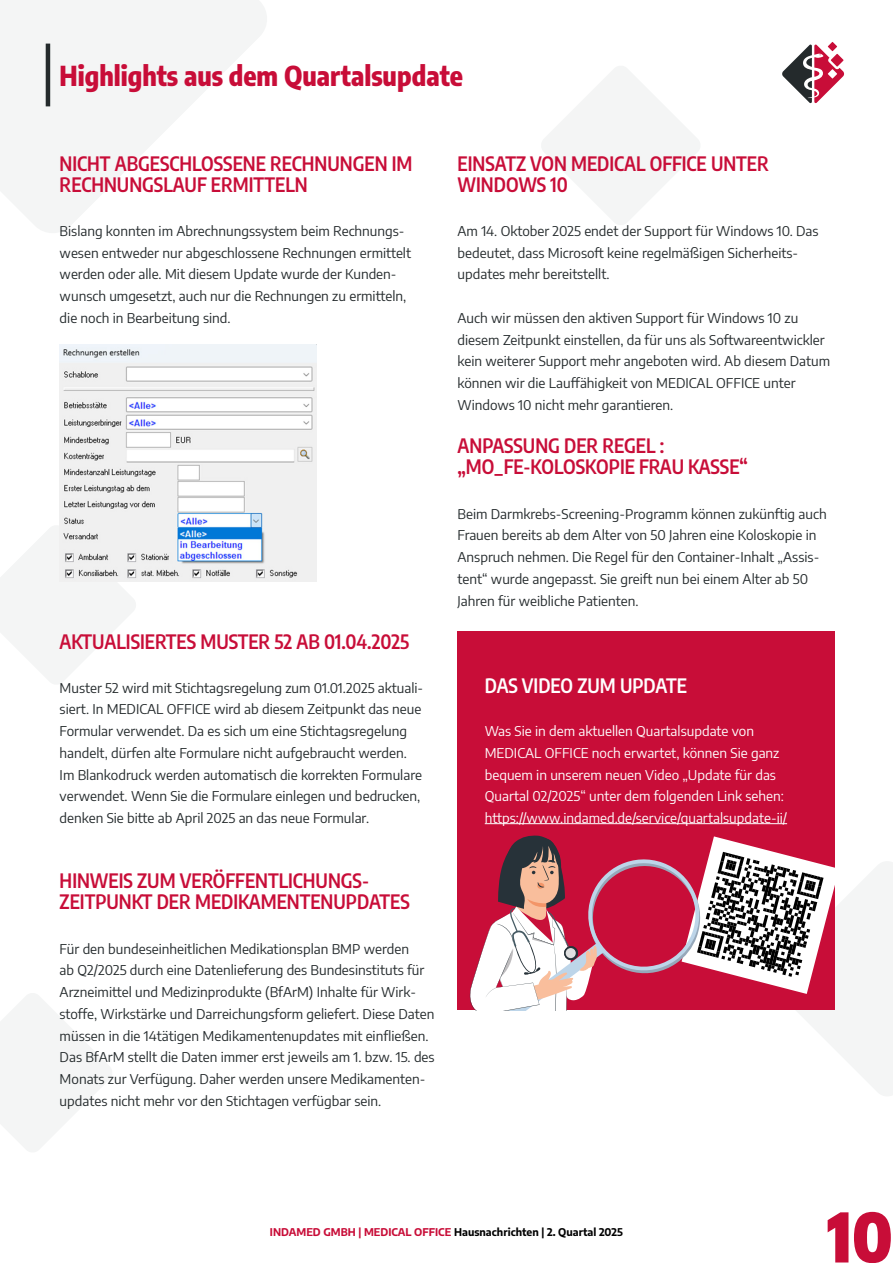
<style>
.page{position:relative;width:893px;height:1263px;background:#fff}
.page>*{position:absolute;margin:0;border:0;box-sizing:border-box;transform-origin:0 0}
.t1{font:900 67.5px "Encode Sans Condensed";color:#c80d38}
.t2{font:800 27px "Encode Sans Condensed";color:#c80d38}
.t3{font:600 19.5px/21px "Encode Sans Condensed";color:#c80d38}
.t4{font:600 19.5px "Encode Sans Condensed";color:#fff}
.t5{font:13.5px/21.8px "Encode Sans";color:#242a2c}
.t6{font:13.5px/21.8px "Encode Sans";color:#fff}
.t7{font:700 10.5px "Encode Sans";color:#000}
.s1{color:#c80d38}
</style>
<div class="page">
<svg style="left:0;top:0;width:267px;height:233px;fill:#f4f5f5"></svg>
<svg style="left:0;top:524px;width:137px;height:160px"></svg>
<svg style="left:0;top:993px;width:112px;height:159px"></svg>
<svg style="left:542px;top:66px;width:158px;height:159px"></svg>
<svg style="left:782px;top:44px;width:62px;height:59px"></svg>
<svg style="left:828px;top:42px;width:9px;height:9px"></svg>
<hr style="left:46px;top:44px;width:4px;height:62px;background:#242a2c">
<div style="left:458px;top:631px;width:377px;height:379px;background:#c80d38"></div>
<hr style="left:485px;top:823px;width:302px;height:1px;background:#fff">
<img style="left:60px;top:344px;width:256px;height:237px">
<svg style="left:470px;top:836px;width:423px;height:260px"></svg>
<h2 class="t2" style="left:60px;top:55px;width:405px">Highlights aus dem Quartalsupdate</h2>
<h3 class="t3" style="left:60px;top:152px;width:354px">NICHT ABGESCHLOSSENE RECHNUNGEN IM<br>RECHNUNGSLAUF ERMITTELN</h3>
<p class="t5" style="left:60px;top:219px;width:353px">Bislang konnten im Abrechnungssystem beim Rechnungs&shy;wesen entweder nur abgeschlossene Rechnungen ermittelt werden oder alle. Mit diesem Update wurde der Kunden&shy;wunsch umgesetzt, auch nur die Rechnungen zu ermitteln, die noch in Bearbeitung sind.</p>
<h3 class="t3" style="left:60px;top:630px;width:351px">AKTUALISIERTES MUSTER 52 AB 01.04.2025</h3>
<p class="t5" style="left:60px;top:676px;width:365px">Muster 52 wird mit Stichtagsregelung zum 01.01.2025 aktuali&shy;siert. In MEDICAL OFFICE wird ab diesem Zeitpunkt das neue Formular verwendet. Da es sich um eine Stichtagsregelung handelt, dürfen alte Formulare nicht aufgebraucht werden.<br>Im Blankodruck werden automatisch die korrekten Formulare verwendet. Wenn Sie die Formulare einlegen und bedrucken, denken Sie bitte ab April 2025 an das neue Formular.</p>
<h3 class="t3" style="left:60px;top:869px;width:352px">HINWEIS ZUM VERÖFFENTLICHUNGS-<br>ZEITPUNKT DER MEDIKAMENTENUPDATES</h3>
<p class="t5" style="left:60px;top:937px;width:376px">Für den bundeseinheitlichen Medikationsplan BMP werden<br>ab Q2/2025 durch eine Datenlieferung des Bundesinstituts für Arzneimittel und Medizinprodukte (BfArM) Inhalte für Wirk&shy;stoffe, Wirkstärke und Darreichungsform geliefert. Diese Daten müssen in die 14tätigen Medikamentenupdates mit einfließen.<br>Das BfArM stellt die Daten immer erst jeweils am 1. bzw. 15. des Monats zur Verfügung. Daher werden unsere Medikamenten&shy;updates nicht mehr vor den Stichtagen verfügbar sein.</p>
<h3 class="t3" style="left:458px;top:152px;width:313px">EINSATZ VON MEDICAL OFFICE UNTER<br>WINDOWS 10</h3>
<p class="t5" style="left:458px;top:219px;width:363px">Am 14. Oktober 2025 endet der Support für Windows 10. Das bedeutet, dass Microsoft keine regelmäßigen Sicherheits&shy;updates mehr bereitstellt.</p>
<p class="t5" style="left:458px;top:306px;width:374px">Auch wir müssen den aktiven Support für Windows 10 zu diesem Zeitpunkt einstellen, da für uns als Softwareentwickler kein weiterer Support mehr angeboten wird. Ab diesem Datum können wir die Lauffähigkeit von MEDICAL OFFICE unter Windows 10 nicht mehr garantieren.</p>
<h3 class="t3" style="left:458px;top:434px;width:292px">ANPASSUNG DER REGEL : „MO_FE-KOLOSKOPIE FRAU KASSE“</h3>
<p class="t5" style="left:458px;top:502px;width:371px">Beim Darmkrebs-Screening-Programm können zukünftig auch Frauen bereits ab dem Alter von 50 Jahren eine Koloskopie in Anspruch nehmen. Die Regel für den Container-Inhalt „Assis&shy;tent“ wurde angepasst. Sie greift nun bei einem Alter ab 50<br>Jahren für weibliche Patienten.</p>
<h3 class="t4" style="left:485px;top:671px;width:204px">DAS VIDEO ZUM UPDATE</h3>
<p class="t6" style="left:485px;top:720px;width:304px">Was Sie in dem aktuellen Quartalsupdate von MEDICAL OFFICE noch erwartet, können Sie ganz bequem in unserem neuen Video „Update für das Quartal 02/2025“ unter dem folgenden Link sehen: https://www.indamed.de/service/quartalsupdate-ii/</p>
<p class="t7" style="left:270px;top:1225px;width:355px"><span class="s1">INDAMED GMBH | MEDICAL OFFICE</span> Hausnachrichten | 2. Quartal 2025</p>
<h1 class="t1" style="left:827px;top:1184px;width:67px">10</h1>
</div>
